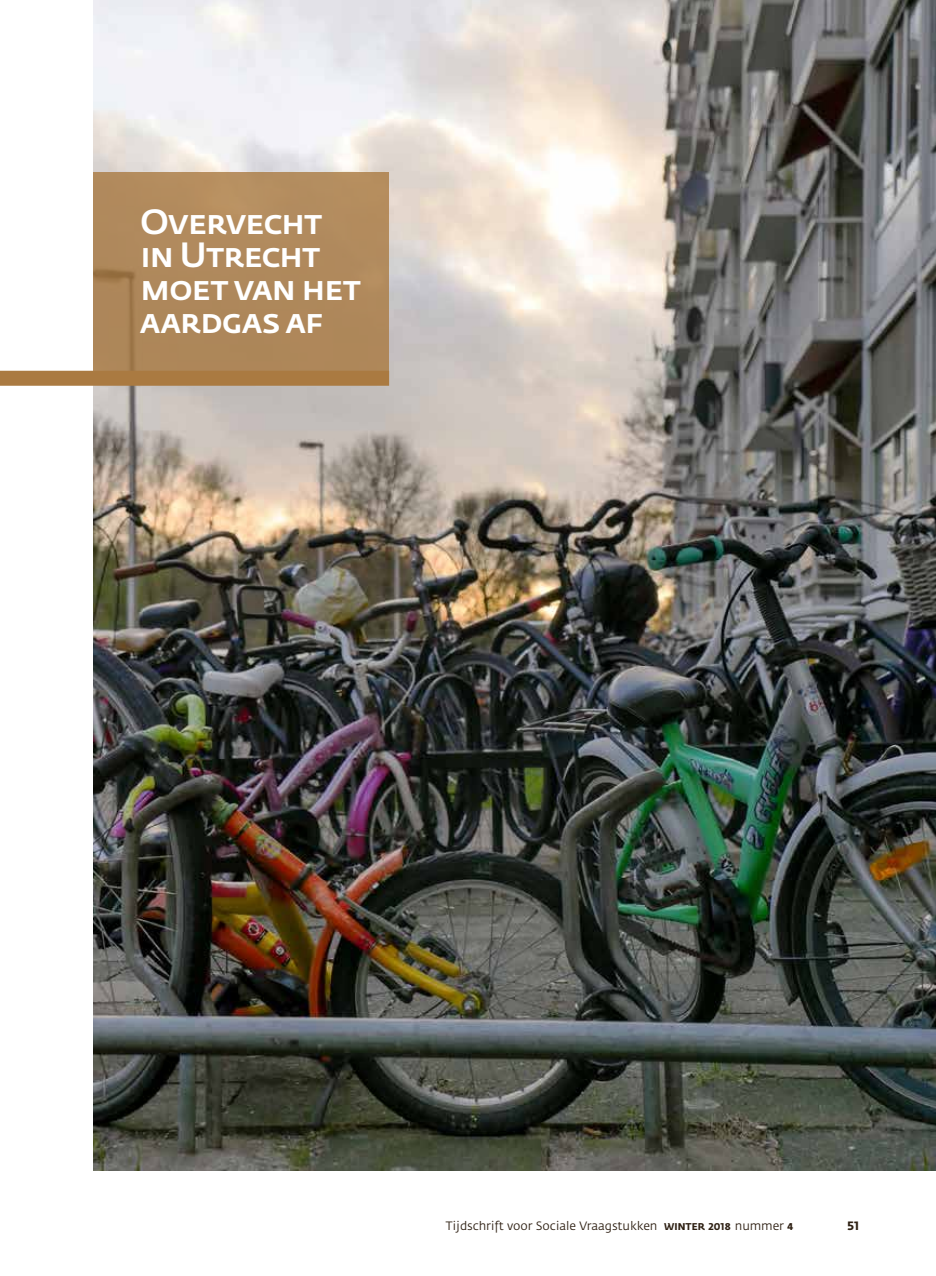
<style>
.page{position:relative;width:936px;height:1276px;background:#fff}
.page>*{position:absolute;margin:0;border:0;box-sizing:border-box;transform-origin:0 0}
.t1{font:34.65px/33px "Fedra Sans Medium SC";letter-spacing:-.035em;color:#fff}
.t2{font:12px "Fedra Sans";letter-spacing:-.01em;color:#2e2013}
.t3{font:700 12px "Fedra Sans";color:#2e2013}
.s1{font-weight:700;font-size:9.75px}
</style>
<div class="page">
<img style="left:94px;top:0;width:841px;height:1170px">
<div style="left:94px;top:173px;width:295px;height:201px;background:#b0895c"></div>
<div style="left:0;top:371px;width:389px;height:15px;background:#aa7a41"></div>
<h1 class="t1" style="left:140px;top:206px;width:222px">Overvecht in Utrecht moet van het aardgas af</h1>
<p class="t2" style="left:446px;top:1219px;width:349px">Tijdschrift voor Sociale Vraagstukken <span class="s1">WINTER 2018</span> nummer <span class="s1">4</span></p>
<p class="t3" style="left:847px;top:1218px;width:14px">51</p>
</div>
